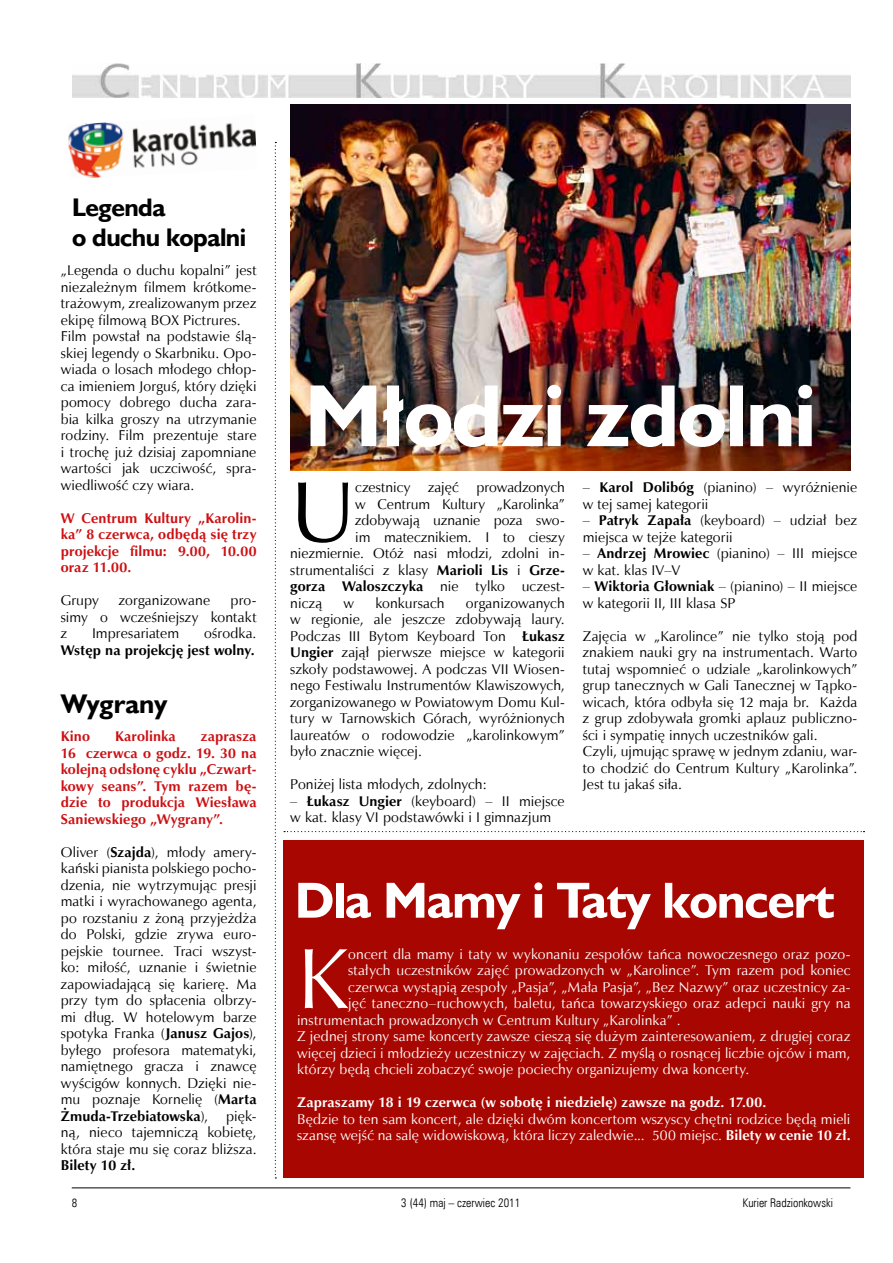
<style>
.page{position:relative;width:893px;height:1263px;background:#fff}
.page>*{position:absolute;margin:0;border:0;box-sizing:border-box;transform-origin:0 0}
.t1{font:86.7px "Zapf Humnst EU";color:#fff}
.t2{font:86.7px "Zapf Humnst EU";color:#000}
.t3{font:700 51px "Humanst 521 EU";letter-spacing:-.02em;color:#fff}
.t4{font:700 27px "Humanst 521 EU";color:#000}
.t5{font:700 25.5px/30px "Humanst 521 EU";letter-spacing:-.02em;color:#000}
.t6{font:14.25px/16.5px "Zapf Humnst EU";letter-spacing:.01em;color:#000}
.t7{font:14.25px/16.5px "Zapf Humnst EU";letter-spacing:.01em;color:#fff}
.t8{font:700 14.25px/16.5px "Zapf Humnst EU";letter-spacing:.01em;color:#cd1013;text-align:justify}
.t9{font:700 14.25px "Zapf Humnst EU";letter-spacing:.01em;color:#000}
.t10{font:700 14.25px "Zapf Humnst EU";letter-spacing:.005em;color:#fff}
.t11{font:12px "Zurich Lt Cn EU";color:#000}
.s1{font-weight:700}
.s2{font-weight:400}
</style>
<div class="page">
<hr style="left:72px;top:1187px;width:778px;height:1px;background:#000">
<img style="left:72px;top:64px;width:778px;height:34px">
<div style="left:284px;top:840px;width:580px;height:338px;background:#a80600"></div>
<img style="left:68px;top:122px;width:188px;height:56px">
<svg style="left:275px;top:142px;width:1px;height:1036px"></svg>
<img style="left:290px;top:105px;width:560px;height:365px">
<img style="left:310px;top:385px;width:502px;height:62px">
<svg style="left:284px;top:831px;width:580px;height:1px"></svg>
<h3 class="t5" style="left:72px;top:193px;width:176px">Legenda<br>o duchu kopalni</h3>
<p class="t6" style="left:61px;top:262px;width:197px">„Legenda o duchu kopalni” jest niezależnym filmem krótkome&shy;trażowym, zrealizowanym przez ekipę filmową BOX Pictrures.<br>Film powstał na podstawie ślą&shy;skiej legendy o Skarbniku. Opo&shy;wiada o losach młodego chłop&shy;ca imieniem Jorguś, który dzięki pomocy dobrego ducha zara&shy;bia kilka groszy na utrzymanie rodziny. Film prezentuje stare i trochę już dzisiaj zapomniane wartości jak uczciwość, spra&shy;wiedliwość czy wiara.</p>
<p class="t8" style="left:61px;top:510px;width:197px">W Centrum Kultury „Karolin&shy;ka” 8 czerwca, odbędą się trzy projekcje filmu: 9.00, 10.00 oraz 11.00.</p>
<p class="t6" style="left:61px;top:592px;width:39px">Grupy</p>
<p class="t6" style="left:119px;top:592px;width:93px">zorganizowane</p>
<p class="t6" style="left:61px;top:592px;width:197px;text-align:justify;text-indent:170px">pro&shy;simy o wcześniejszy kontakt z</p>
<p class="t6" style="left:92px;top:625px;width:89px">Impresariatem</p>
<p class="t6" style="left:204px;top:625px;width:54px">ośrodka.</p>
<p class="t9" style="left:61px;top:642px;width:195px">Wstęp na projekcję jest wolny.</p>
<h3 class="t4" style="left:61px;top:686px;width:108px">Wygrany</h3>
<p class="t8" style="left:61px;top:728px;width:31px">Kino</p>
<p class="t8" style="left:115px;top:728px;width:62px">Karolinka</p>
<p class="t8" style="left:61px;top:728px;width:197px;text-indent:140px">zaprasza 16 czerwca o godz. 19. 30 na kolejną odsłonę cyklu „Czwart&shy;kowy seans”. Tym razem bę&shy;dzie to produkcja Wiesława Saniewskiego „Wygrany”.</p>
<p class="t6" style="left:61px;top:843px;width:197px;text-align:justify">Oliver (<span class="s1">Szajda</span>), młody amery&shy;kański pianista polskiego pocho&shy;dzenia, nie wytrzymując presji matki i wyrachowanego agenta, po rozstaniu z żoną przyjeżdża do Polski, gdzie zrywa euro&shy;pejskie tournee. Traci wszyst&shy;ko: miłość, uznanie i świetnie zapowiadającą się karierę. Ma przy tym do spłacenia olbrzy&shy;mi dług. W hotelowym barze spotyka Franka (<span class="s1">Janusz Gajos</span>), byłego profesora matematyki, namiętnego gracza i znawcę wyścigów konnych. Dzięki nie&shy;mu poznaje Kornelię (<span class="s1">Marta Żmuda-Trzebiatowska</span>),</p>
<p class="t6" style="left:61px;top:1107px;width:197px;text-align:justify;text-indent:165px">pięk&shy;ną, nieco tajemniczą kobietę, która staje mu się coraz bliższa.</p>
<p class="t9" style="left:61px;top:1156px;width:76px">Bilety 10 zł.</p>
<h1 class="t2" style="left:290px;top:458px;width:67px">U</h1>
<p class="t6" style="left:355px;top:479px;width:211px">czestnicy zajęć prowadzonych</p>
<p class="t6" style="left:355px;top:495px;width:211px">w Centrum Kultury „Karolinka”</p>
<p class="t6" style="left:355px;top:512px;width:211px">zdobywają uznanie poza swo-</p>
<p class="t6" style="left:355px;top:528px;width:211px">im matecznikiem. I to cieszy</p>
<p class="t6" style="left:290px;top:545px;width:276px">niezmiernie. Otóż nasi młodzi, zdolni in-</p>
<p class="t6" style="left:290px;top:561px;width:276px">strumentaliści z klasy <span class="s1">Marioli Lis</span> i <span class="s1">Grze-</span></p>
<p class="t9" style="left:290px;top:577px;width:276px">gorza Waloszczyka <span class="s2">nie tylko uczest-</span></p>
<p class="t6" style="left:290px;top:594px;width:34px">niczą</p>
<p class="t6" style="left:344px;top:594px;width:12px">w</p>
<p class="t6" style="left:375px;top:594px;width:71px">konkursach</p>
<p class="t6" style="left:290px;top:594px;width:276px;text-align:justify;text-indent:176px">organizowanych w regionie, ale jeszcze zdobywają laury.<br>Podczas III Bytom Keyboard Ton <span class="s1">Łukasz Ungier</span> zajął pierwsze miejsce w kategorii szkoły podstawowej. A podczas VII Wiosen&shy;nego Festiwalu Instrumentów Klawiszowych, zorganizowanego w Powiatowym Domu Kul&shy;tury w Tarnowskich Górach, wyróżnionych laureatów o rodowodzie „karolinkowym” było znacznie więcej.</p>
<p class="t6" style="left:290px;top:776px;width:198px">Poniżej lista młodych, zdolnych:</p>
<p class="t6" style="left:290px;top:792px;width:276px">– <span class="s1">Łukasz Ungier</span> (keyboard) – II miejsce w kat. klasy VI podstawówki i I gimnazjum</p>
<p class="t6" style="left:583px;top:479px;width:276px">– <span class="s1">Karol Dolibóg</span> (pianino) – wyróżnienie w tej samej kategorii</p>
<p class="t6" style="left:583px;top:512px;width:276px">– <span class="s1">Patryk Zapała</span> (keyboard) – udział bez miejsca w tejże kategorii</p>
<p class="t6" style="left:583px;top:545px;width:276px">– <span class="s1">Andrzej Mrowiec</span> (pianino) – III miejsce w kat. klas IV–V</p>
<p class="t6" style="left:583px;top:578px;width:276px">– <span class="s1">Wiktoria Głowniak</span> – (pianino) – II miejsce w kategorii II, III klasa SP</p>
<p class="t6" style="left:583px;top:628px;width:276px">Zajęcia w „Karolince” nie tylko stoją pod znakiem nauki gry na instrumentach. Warto tutaj wspomnieć o udziale „karolinkowych” grup tanecznych w Gali Tanecznej w Tąpko&shy;wicach, która odbyła się 12 maja br. Każda z grup zdobywała gromki aplauz publiczno&shy;ści i sympatię innych uczestników gali.<br>Czyli, ujmując sprawę w jednym zdaniu, war&shy;to chodzić do Centrum Kultury „Karolinka”.<br>Jest tu jakaś siła.</p>
<h2 class="t3" style="left:295px;top:868px;width:541px">Dla Mamy i Taty koncert</h2>
<h1 class="t1" style="left:297px;top:925px;width:52px">K</h1>
<p class="t7" style="left:348px;top:946px;width:504px">oncert dla mamy i taty w wykonaniu zespołów tańca nowoczesnego oraz pozo-</p>
<p class="t7" style="left:348px;top:962px;width:504px">stałych uczestników zajęć prowadzonych w „Karolince”. Tym razem pod koniec</p>
<p class="t7" style="left:348px;top:979px;width:504px">czerwca wystąpią zespoły „Pasja”, „Mała Pasja”, „Bez Nazwy” oraz uczestnicy za-</p>
<p class="t7" style="left:348px;top:995px;width:504px">jęć taneczno–ruchowych, baletu, tańca towarzyskiego oraz adepci nauki gry na</p>
<p class="t7" style="left:297px;top:1012px;width:385px">instrumentach prowadzonych w Centrum Kultury „Karolinka” .</p>
<p class="t7" style="left:297px;top:1028px;width:555px">Z jednej strony same koncerty zawsze cieszą się dużym zainteresowaniem, z drugiej coraz</p>
<p class="t7" style="left:297px;top:1045px;width:555px">więcej dzieci i młodzieży uczestniczy w zajęciach. Z myślą o rosnącej liczbie ojców i mam,</p>
<p class="t7" style="left:297px;top:1061px;width:454px">którzy będą chcieli zobaczyć swoje pociechy organizujemy dwa koncerty.</p>
<p class="t10" style="left:297px;top:1093px;width:471px">Zapraszamy 18 i 19 czerwca (w sobotę i niedzielę) zawsze na godz. 17.00.</p>
<p class="t7" style="left:297px;top:1111px;width:555px">Będzie to ten sam koncert, ale dzięki dwóm koncertom wszyscy chętni rodzice będą mieli szansę wejść na salę widowiskową, która liczy zaledwie... 500 miejsc. <span class="s1">Bilety w cenie 10 zł.</span></p>
<p class="t11" style="left:72px;top:1195px;width:7px">8</p>
<p class="t11" style="left:401px;top:1195px;width:121px">3 (44) maj – czerwiec 2011</p>
<p class="t11" style="left:742px;top:1196px;width:92px">Kurier Radzionkowski</p>
</div>
